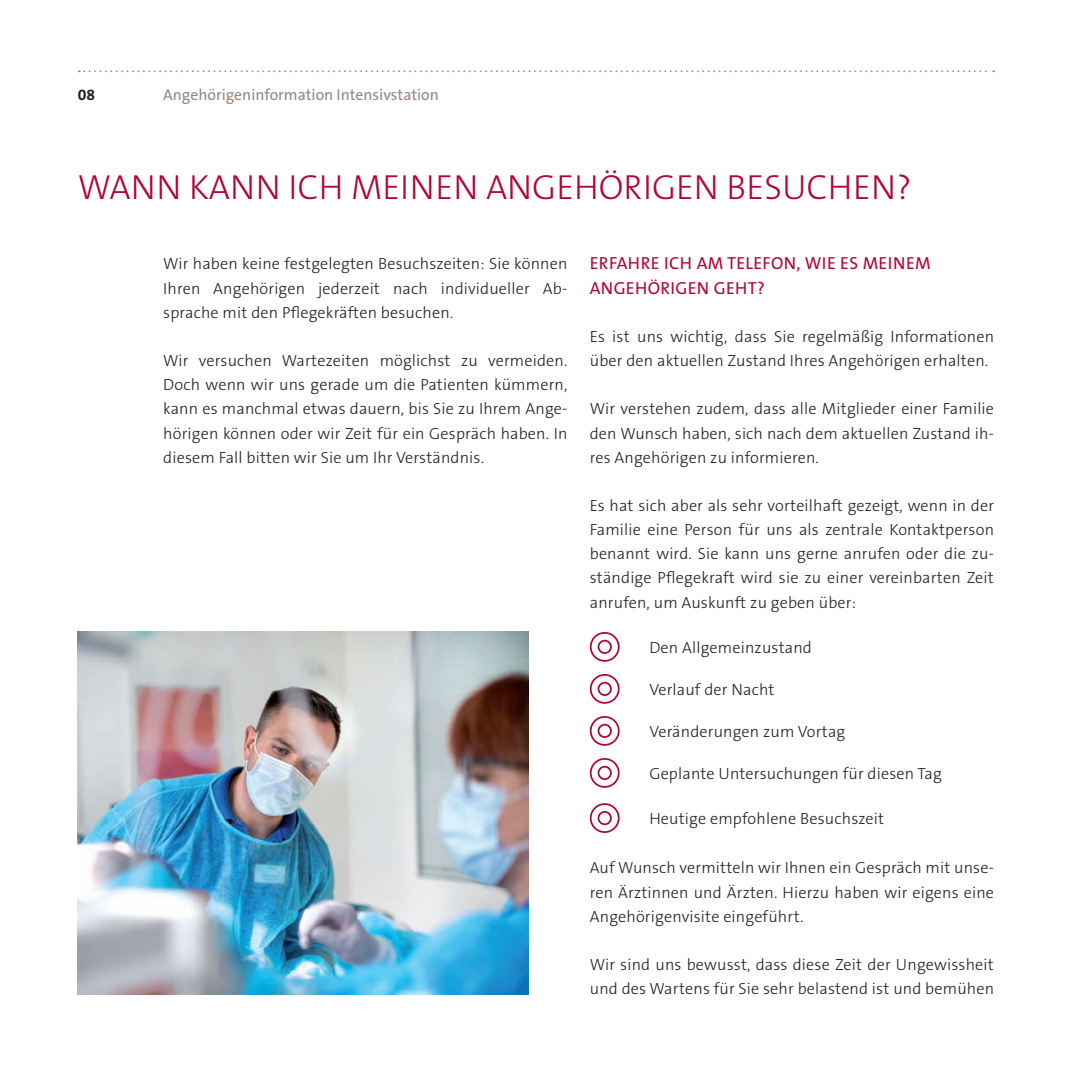
<style>
.page{position:relative;width:1072px;height:1072px;background:#fff}
.page>*{position:absolute;margin:0;border:0;box-sizing:border-box;transform-origin:0 0}
.t1{font:300 35px "The Sans B3";color:#b10439}
.t2{font:17.5px/24.2px "The Sans B5 Plain";letter-spacing:.02em;color:#b10439}
.t3{font:300 16.1px/24.2px "The Sans B3";letter-spacing:.01em;color:#231f20;text-align:justify}
.t4{font:15.75px "The Sans B5 Plain";color:#99877c}
.t5{font:700 15.75px "The Sans B7";color:#231f20}
</style>
<div class="page">
<svg style="left:79px;top:70px;width:915px;height:2px"></svg>
<div style="left:590px;top:632px;width:29px;height:29px;border:2px solid #b10439;border-radius:50%"></div>
<div style="left:597px;top:639px;width:15px;height:15px;border:2px solid #b10439;border-radius:50%"></div>
<div style="left:590px;top:674px;width:29px;height:29px;border:2px solid #b10439;border-radius:50%"></div>
<div style="left:597px;top:681px;width:15px;height:15px;border:2px solid #b10439;border-radius:50%"></div>
<div style="left:590px;top:716px;width:29px;height:29px;border:2px solid #b10439;border-radius:50%"></div>
<div style="left:597px;top:723px;width:15px;height:15px;border:2px solid #b10439;border-radius:50%"></div>
<div style="left:590px;top:758px;width:29px;height:29px;border:2px solid #b10439;border-radius:50%"></div>
<div style="left:597px;top:765px;width:15px;height:15px;border:2px solid #b10439;border-radius:50%"></div>
<div style="left:590px;top:803px;width:29px;height:30px;border:2px solid #b10439;border-radius:50%"></div>
<div style="left:597px;top:811px;width:15px;height:14px;border:2px solid #b10439;border-radius:50%"></div>
<img style="left:78px;top:632px;width:450px;height:362px">
<p class="t5" style="left:78px;top:86px;width:19px">08</p>
<p class="t4" style="left:163px;top:86px;width:277px">ANGEHÖRIGENINFORMATION INTENSIVSTATION</p>
<h1 class="t1" style="left:78px;top:168px;width:835px">Wann kann ich meinen Angehörigen besuchen?</h1>
<p class="t3" style="left:163px;top:252px;width:406px">Wir haben keine festgelegten Besuchszeiten: Sie können I hren Angehörigen jederzeit nach individueller Ab&shy;sprache mit den Pflegekräften besuchen.</p>
<p class="t3" style="left:163px;top:349px;width:406px">Wir versuchen Wartezeiten möglichst zu vermeiden.<br>Doch wenn wir uns gerade um die Patienten kümmern, kann es manchmal etwas dauern, bis Sie zu I hrem Ange&shy;hörigen können oder wir Zeit für ein Gespräch haben. I n diesem Fall bitten wir Sie um I hr Verständnis.</p>
<p class="t2" style="left:590px;top:252px;width:342px">ERFAHRE ICH AM TELEFON, WIE ES MEI NEM<br>ANGEHÖRIGEN GEHT?</p>
<p class="t3" style="left:590px;top:325px;width:406px">Es ist uns wichtig, dass Sie regelmäßig I nformationen über den aktuellen Zustand I hres Angehörigen erhalten.</p>
<p class="t3" style="left:590px;top:397px;width:406px">Wir verstehen zudem, dass alle Mitglieder einer Familie den Wunsch haben, sich nach dem aktuellen Zustand ih&shy;res Angehörigen zu informieren.</p>
<p class="t3" style="left:590px;top:494px;width:406px">Es hat sich aber als sehr vorteilhaft gezeigt, wenn in der Familie eine Person für uns als zentrale Kontaktperson benannt wird. Sie kann uns gerne anrufen oder die zu&shy;ständige Pflegekraft wird sie zu einer vereinbarten Zeit anrufen, um Auskunft zu geben über:</p>
<p class="t3" style="left:619px;top:635px;width:21px">D</p>
<p class="t3" style="left:660px;top:635px;width:153px">en Allgemeinzustand</p>
<p class="t3" style="left:649px;top:677px;width:126px">Verlauf der Nacht</p>
<p class="t3" style="left:649px;top:719px;width:197px">Veränderungen zum Vortag</p>
<p class="t3" style="left:649px;top:761px;width:294px">Geplante Untersuchungen für diesen Tag</p>
<p class="t3" style="left:619px;top:807px;width:21px">H</p>
<p class="t3" style="left:661px;top:807px;width:225px">eutige empfohlene Besuchszeit</p>
<p class="t3" style="left:590px;top:856px;width:406px">Auf Wunsch vermitteln wir I hnen ein Gespräch mit unse&shy;ren Ärztinnen und Ärzten. H ierzu haben wir eigens eine Angehörigenvisite eingeführt.</p>
<p class="t3" style="left:590px;top:953px;width:406px">Wir sind uns bewusst, dass diese Zeit der Ungewissheit und des Wartens für Sie sehr belastend ist und bemühen</p>
</div>
